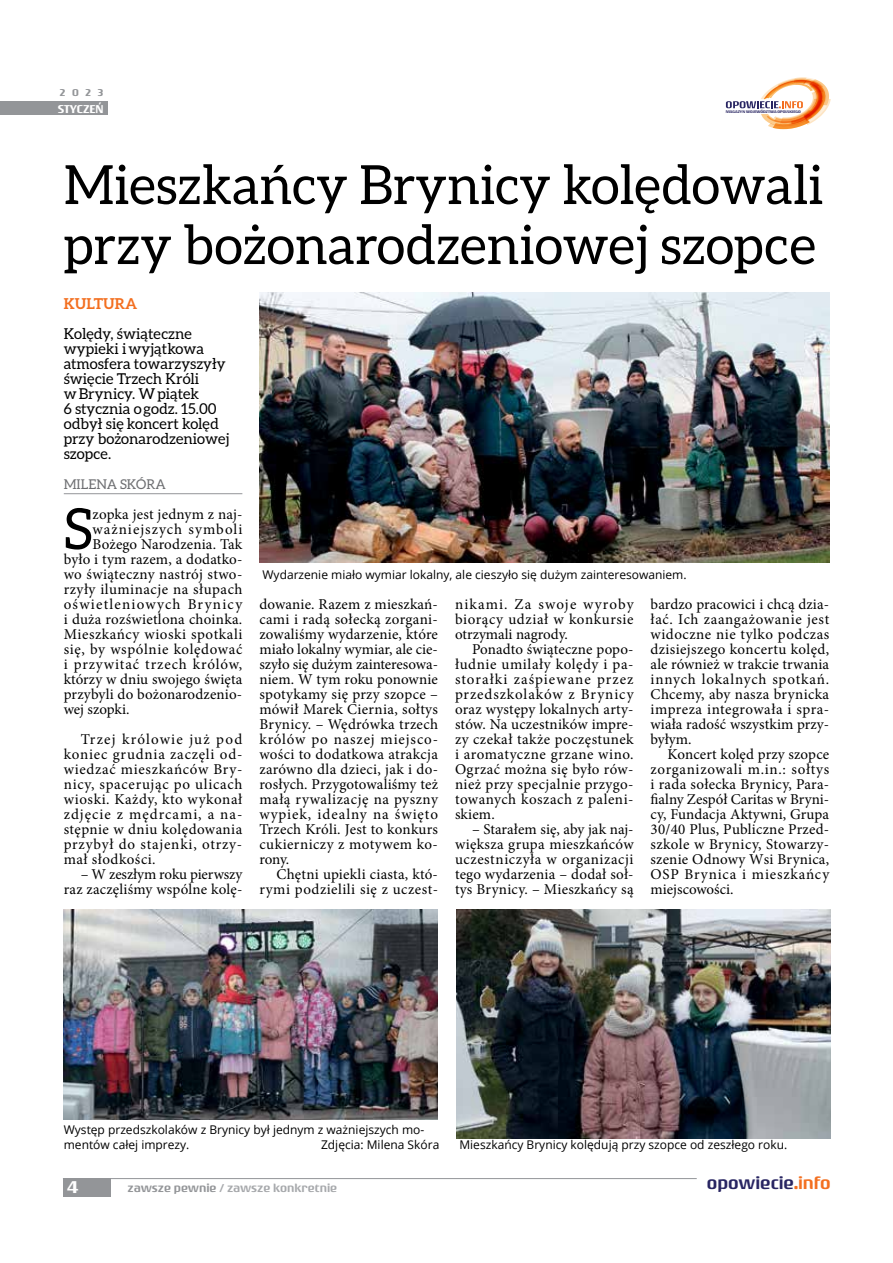
<style>
.page{position:relative;width:893px;height:1263px;background:#fff}
.page>*{position:absolute;margin:0;border:0;box-sizing:border-box;transform-origin:0 0}
.t1{font:56.85px "Aleo";color:#000}
.t2{font:54px/60px "Aleo";color:#000}
.t3{font:500 18px "Rogue Sans Ext";color:#282562}
.t4{font:500 18px "Rogue Sans Ext";color:#fff}
.t5{font:15px/15px "Minion Pro";letter-spacing:.02em;color:#000;text-align:justify}
.t6{font:15px/15px "Aleo";color:#000}
.t7{font:15px "Minion Pro";letter-spacing:.04em;color:#000}
.t8{font:15px "Minion Pro";letter-spacing:.06em;color:#000}
.t9{font:15px "Minion Pro";letter-spacing:.08em;color:#000}
.t10{font:15px "Minion Pro";letter-spacing:.07em;color:#000}
.t11{font:15px "Minion Pro";color:#000}
.t12{font:700 15px "Aleo";color:#f36f20}
.t13{font:13.5px "Aleo";color:#6d6e71}
.t14{font:12px/15px "Open Sans";color:#000}
.t15{font:500 12px "Rogue Sans Ext";color:#a7a9ac}
.t16{font:500 12px "Rogue Sans Ext";color:#fff}
.t17{font:500 10.5px "Rogue Sans Ext";color:#939598}
.t18{font:500 4.05px "Rogue Sans Ext";color:#282562;scale:1.04 1}
.s1{color:#939598}
.s2{color:#f36f20}
</style>
<div class="page">
<div style="left:63px;top:1178px;width:48px;height:18px;background:#939598"></div>
<hr style="left:63px;top:1178px;width:634px;height:1px;background:#939598">
<div style="left:0;top:101px;width:108px;height:14px;background:#939598"></div>
<svg style="left:726px;top:77px;width:105px;height:52px"></svg>
<hr style="left:64px;top:493px;width:178px;height:1px;background:#939598">
<img style="left:456px;top:909px;width:374px;height:230px">
<img style="left:64px;top:909px;width:374px;height:210px">
<img style="left:260px;top:292px;width:569px;height:270px">
<p class="t17" style="left:60px;top:87px;width:45px">2023</p>
<p class="t16" style="left:58px;top:101px;width:47px">STYCZEŃ</p>
<p class="t18" style="left:726px;top:109px;width:74px">MAGAZYN WOJEWÓDZTWA OPOLSKIEGO</p>
<h2 class="t2" style="left:64px;top:154px;width:761px">Mieszkańcy Brynicy kolędowali przy bożonarodzeniowej szopce</h2>
<p class="t12" style="left:64px;top:295px;width:75px">KULTURA</p>
<p class="t6" style="left:64px;top:326px;width:167px">Kolędy, świąteczne wypieki i wyjątkowa atmosfera towarzyszyły święcie Trzech Króli<br>w Brynicy. W piątek<br>6 stycznia o godz. 15.00 odbył się koncert kolęd przy bożonarodzeniowej szopce.</p>
<p class="t13" style="left:64px;top:477px;width:104px">MILENA SKÓRA</p>
<h1 class="t1" style="left:64px;top:497px;width:30px">S</h1>
<p class="t5" style="left:93px;top:507px;width:151px">zopka jest jednym z naj-</p>
<p class="t10" style="left:93px;top:519px;width:151px">ważniejszych symboli</p>
<p class="t5" style="left:93px;top:537px;width:151px">Bożego Narodzenia. Tak</p>
<p class="t5" style="left:64px;top:552px;width:180px">było i tym razem, a dodatko-</p>
<p class="t5" style="left:64px;top:567px;width:180px">wo świąteczny nastrój stwo-</p>
<p class="t5" style="left:64px;top:582px;width:180px">rzyły iluminacje na słupach</p>
<p class="t9" style="left:64px;top:594px;width:180px">oświetleniowych Brynicy</p>
<p class="t5" style="left:64px;top:612px;width:180px">i duża rozświetlona choinka.</p>
<p class="t5" style="left:64px;top:627px;width:180px">Mieszkańcy wioski spotkali</p>
<p class="t7" style="left:64px;top:639px;width:180px">się, by wspólnie kolędować</p>
<p class="t8" style="left:64px;top:654px;width:180px">i przywitać trzech królów,</p>
<p class="t5" style="left:64px;top:672px;width:180px">którzy w dniu swojego święta</p>
<p class="t5" style="left:64px;top:687px;width:180px">przybyli do bożonarodzenio-</p>
<p class="t11" style="left:64px;top:699px;width:67px">wej szopki.</p>
<p class="t5" style="left:64px;top:732px;width:180px;text-indent:17px">Trzej królowie już pod koniec grudnia zaczęli od&shy;wiedzać mieszkańców Bry&shy;nicy, spacerując po ulicach wioski. Każdy, kto wykonał zdjęcie z mędrcami, a na&shy;stępnie w dniu kolędowania przybył do stajenki, otrzy&shy;mał słodkości.</p>
<p class="t5" style="left:64px;top:867px;width:180px;text-align:right">– W zeszłym roku pierwszy raz zaczęliśmy wspólne kolę-</p>
<p class="t14" style="left:262px;top:567px;width:426px">Wydarzenie miało wymiar lokalny, ale cieszyło się dużym zainteresowaniem.</p>
<p class="t5" style="left:259px;top:597px;width:180px">dowanie. Razem z mieszkań&shy;cami i radą sołecką zorgani&shy;zowaliśmy wydarzenie, które miało lokalny wymiar, ale cie&shy;szyło się dużym zainteresowa&shy;niem. W tym roku ponownie spotykamy się przy szopce – mówił Marek Ciernia, sołtys Brynicy. – Wędrówka trzech królów po naszej miejsco&shy;wości to dodatkowa atrakcja zarówno dla dzieci, jak i do&shy;rosłych. Przygotowaliśmy też małą rywalizację na pyszny wypiek, idealny na święto Trzech Króli. Jest to konkurs cukierniczy z motywem ko&shy;rony.</p>
<p class="t5" style="left:259px;top:867px;width:180px;text-align:right">Chętni upiekli ciasta, któ&shy;rymi podzielili się z uczest-</p>
<p class="t5" style="left:455px;top:597px;width:180px">nikami. Za swoje wyroby biorący udział w konkursie otrzymali nagrody.</p>
<p class="t5" style="left:455px;top:642px;width:180px;text-indent:17px">Ponadto świąteczne popo&shy;łudnie umilały kolędy i pa&shy;storałki zaśpiewane przez przedszkolaków z Brynicy oraz występy lokalnych arty&shy;stów. Na uczestników impre&shy;zy czekał także poczęstunek i aromatyczne grzane wino.<br>Ogrzać można się było rów&shy;nież przy specjalnie przygo&shy;towanych koszach z paleni&shy;skiem.</p>
<p class="t5" style="left:455px;top:822px;width:180px;text-indent:17px">– Starałem się, aby jak naj&shy;większa grupa mieszkańców uczestniczyła w organizacji tego wydarzenia – dodał soł&shy;tys Brynicy. – Mieszkańcy są</p>
<p class="t5" style="left:651px;top:597px;width:180px">bardzo pracowici i chcą dzia&shy;łać. Ich zaangażowanie jest widoczne nie tylko podczas dzisiejszego koncertu kolęd, ale również w trakcie trwania innych lokalnych spotkań.<br>Chcemy, aby nasza brynicka impreza integrowała i spra&shy;wiała radość wszystkim przy&shy;byłym.</p>
<p class="t5" style="left:651px;top:747px;width:180px;text-indent:17px">Koncert kolęd przy szopce zorganizowali m.in.: sołtys i rada sołecka Brynicy, Para&shy;fialny Zespół Caritas w Bryni&shy;cy, Fundacja Aktywni, Grupa 30/40 Plus, Publiczne Przed&shy;szkole w Brynicy, Stowarzy&shy;szenie Odnowy Wsi Brynica, OSP Brynica i mieszkańcy miejscowości.</p>
<p class="t14" style="left:64px;top:1122px;width:362px">Występ przedszkolaków z Brynicy był jednym z ważniejszych mo&shy;mentów całej imprezy.</p>
<p class="t14" style="left:321px;top:1137px;width:120px">Zdjęcia: Milena Skóra</p>
<p class="t14" style="left:459px;top:1137px;width:329px">Mieszkańcy Brynicy kolędują przy szopce od zeszłego roku.</p>
<p class="t4" style="left:67px;top:1176px;width:13px">4</p>
<p class="t15" style="left:128px;top:1181px;width:211px"><span class="s1">zawsze pewnie</span> / zawsze konkretnie</p>
<p class="t3" style="left:707px;top:1172px;width:125px">opowiecie<span class="s2">.info</span></p>
</div>
